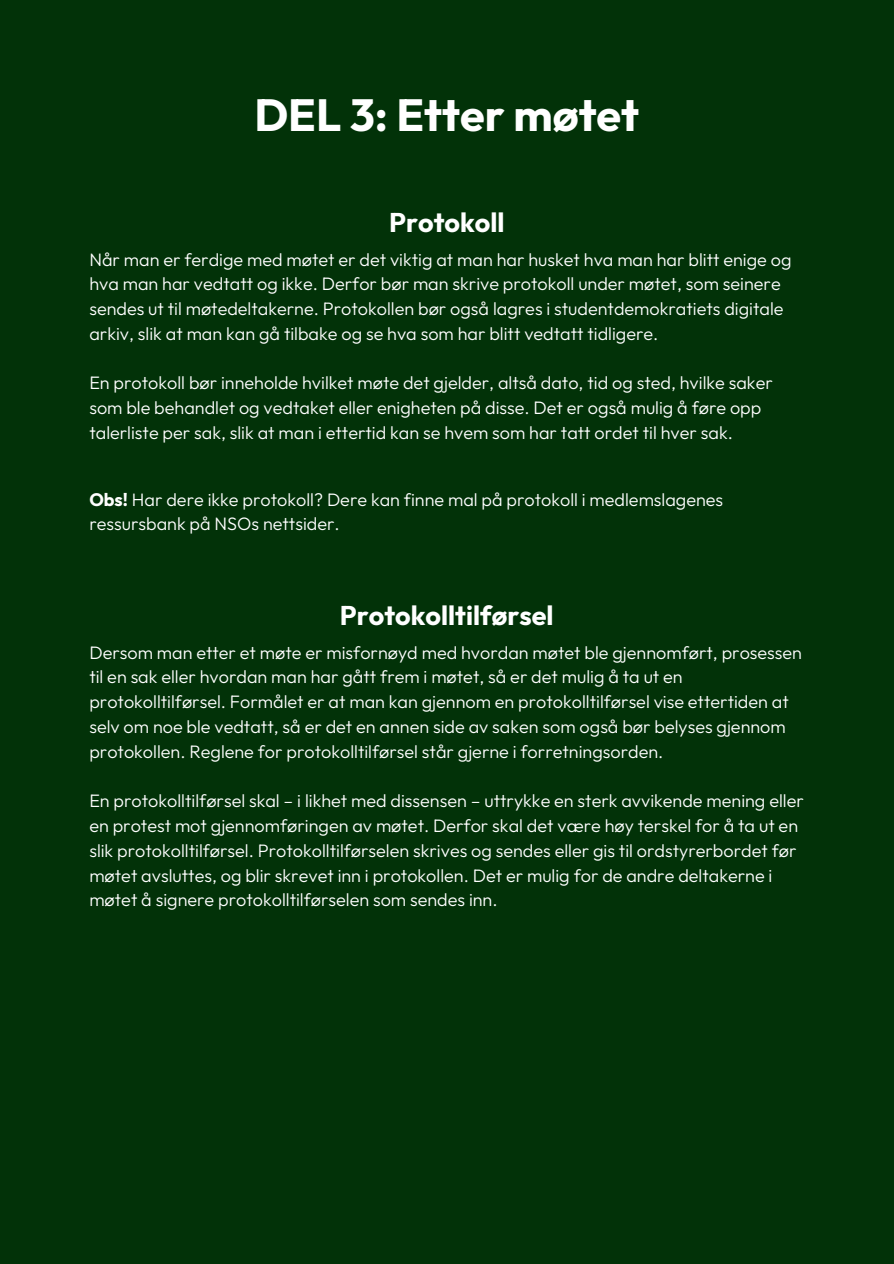
<style>
.page{position:relative;width:894px;height:1264px;background:#fff}
.page>*{position:absolute;margin:0;border:0;box-sizing:border-box;transform-origin:0 0}
.t1{font:700 45px "Outfit";color:#fff}
.t2{font:700 27px "Outfit";color:#fff}
.t3{font:300 18px/24.8px "Outfit";color:#fff}
.s1{font-weight:700}
</style>
<div class="page">
<div style="left:0;top:0;width:893px;height:1263px;background:#023208"></div>
<p class="t1" style="left:254px;top:86px;width:386px">DEL 3: Etter møtet</p>
<p class="t2" style="left:389px;top:205px;width:117px">Protokoll</p>
<h1 class="t3" style="left:89px;top:246px;width:703px">Når man er ferdige med møtet er det viktig at man har husket hva man har blitt enige og hva man har vedtatt og ikke. Derfor bør man skrive protokoll under møtet, som seinere sendes ut til møtedeltakerne. Protokollen bør også lagres i studentdemokratiets digitale arkiv, slik at man kan gå tilbake og se hva som har blitt vedtatt tidligere.</h1>
<h2 class="t3" style="left:89px;top:370px;width:684px">En protokoll bør inneholde hvilket møte det gjelder, altså dato, tid og sted, hvilke saker som ble behandlet og vedtaket eller enigheten på disse. Det er også mulig å føre opp talerliste per sak, slik at man i ettertid kan se hvem som har tatt ordet til hver sak.</h2>
<p class="t3" style="left:89px;top:486px;width:635px"><span class="s1">Obs!</span> Har dere ikke protokoll? Dere kan finne mal på protokoll i medlemslagenes ressursbank på NSOs nettsider.</p>
<p class="t2" style="left:340px;top:598px;width:215px">Protokolltilførsel</p>
<h2 class="t3" style="left:89px;top:639px;width:714px">Dersom man etter et møte er misfornøyd med hvordan møtet ble gjennomført, prosessen til en sak eller hvordan man har gått frem i møtet, så er det mulig å ta ut en protokolltilførsel. Formålet er at man kan gjennom en protokolltilførsel vise ettertiden at selv om noe ble vedtatt, så er det en annen side av saken som også bør belyses gjennom protokollen. Reglene for protokolltilførsel står gjerne i forretningsorden.</h2>
<p class="t3" style="left:89px;top:788px;width:715px">En protokolltilførsel skal – i likhet med dissensen – uttrykke en sterk avvikende mening eller en protest mot gjennomføringen av møtet. Derfor skal det være høy terskel for å ta ut en slik protokolltilførsel. Protokolltilførselen skrives og sendes eller gis til ordstyrerbordet før møtet avsluttes, og blir skrevet inn i protokollen. Det er mulig for de andre deltakerne i møtet å signere protokolltilførselen som sendes inn.</p>
</div>
